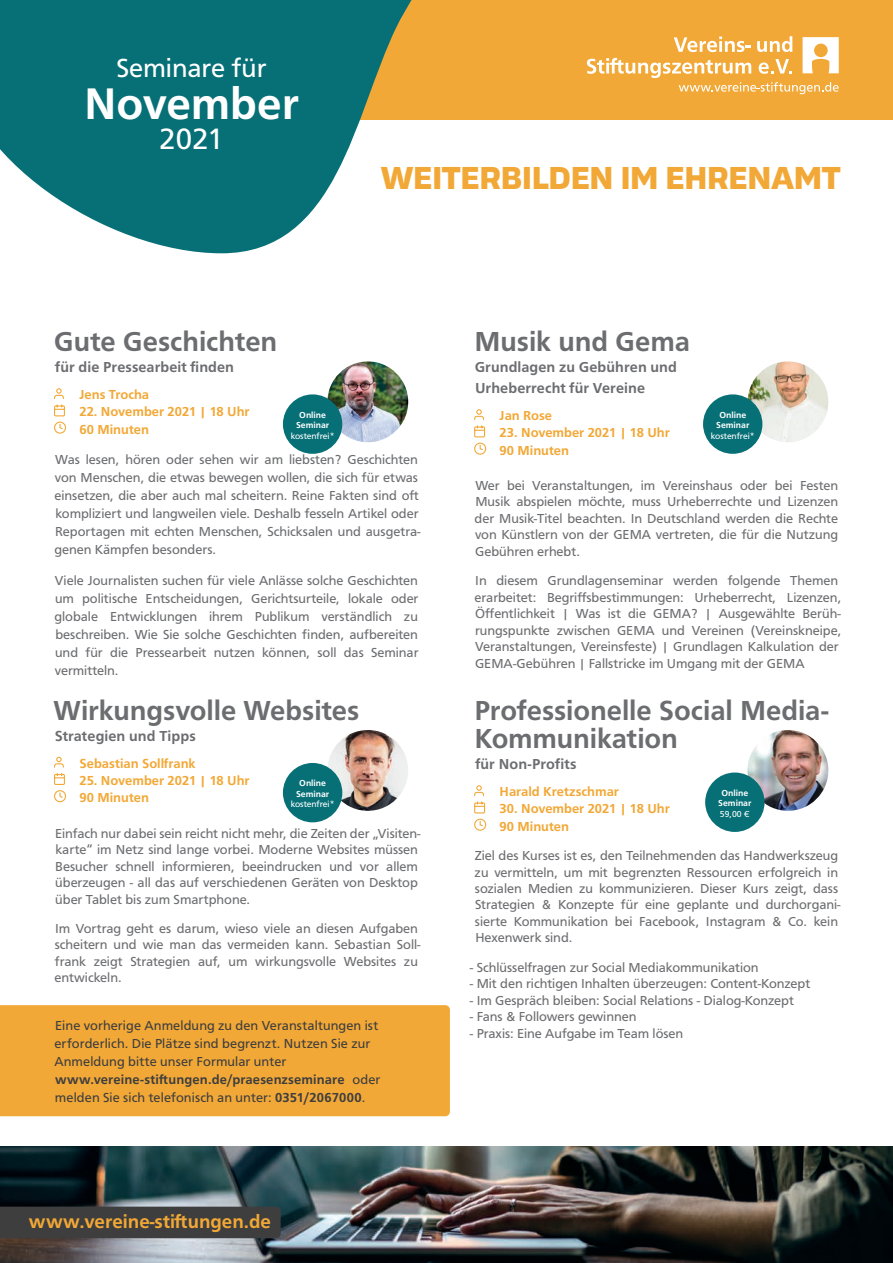
<style>
.page{position:relative;width:893px;height:1263px;background:#fff}
.page>*{position:absolute;margin:0;border:0;box-sizing:border-box;transform-origin:0 0}
.t1{font:700 45.9px "Carto Gothic Std";color:#fff}
.t2{font:700 33px "Allotrope";color:#f2a836}
.t3{font:30.6px "Carto Gothic Std";color:#fff}
.t4{font:700 28.5px/28.5px "Carto Gothic Std";letter-spacing:-.005em;color:#6c6d70}
.t5{font:27px "Carto Gothic Std";color:#fff}
.t6{font:700 19.5px "Carto Gothic Std";color:#f2a836}
.t7{font:700 15px/21px "Carto Gothic Std";letter-spacing:.005em;color:#6c6d70}
.t8{font:13.5px/16.5px "Carto Gothic Std";color:#6c6d70}
.t9{font:13.5px/18px "Carto Gothic Std";letter-spacing:.01em;color:#3e3e3f}
.t10{font:700 13.5px/17.2px "Carto Gothic Std";color:#f2a836}
.t11{font:700 9px/10.5px "Carto Gothic Std";color:#fff;text-align:center}
.t12{font:9px "Carto Gothic Std";letter-spacing:-.005em;color:#fff}
.s1{font-weight:700}
</style>
<div class="page">
<svg style="left:474px;top:785px;width:13px;height:46px"></svg>
<img style="left:747px;top:730px;width:81px;height:81px;border-radius:40px">
<div style="left:705px;top:772px;width:60px;height:60px;background:#077077;border-radius:50%"></div>
<svg style="left:54px;top:756px;width:12px;height:47px"></svg>
<img style="left:327px;top:730px;width:81px;height:81px;border-radius:40px">
<div style="left:283px;top:763px;width:59px;height:59px;background:#077077;border-radius:50%"></div>
<svg style="left:54px;top:388px;width:12px;height:46px"></svg>
<img style="left:327px;top:361px;width:81px;height:81px;border-radius:40px">
<div style="left:283px;top:394px;width:59px;height:60px;background:#077077;border-radius:50%"></div>
<svg style="left:474px;top:409px;width:13px;height:46px"></svg>
<img style="left:747px;top:361px;width:81px;height:81px;border-radius:40px">
<div style="left:703px;top:394px;width:59px;height:60px;background:#077077;border-radius:50%"></div>
<div style="left:0;top:1005px;width:450px;height:111px;background:#f2a836"></div>
<div style="left:0;top:0;width:893px;height:120px;background:#f2a836"></div>
<svg style="left:587px;top:36px;width:252px;height:58px"></svg>
<svg style="left:0;top:0;width:412px;height:253px;fill:#077077"></svg>
<img style="left:0;top:1146px;width:893px;height:117px">
<div style="left:0;top:1206px;width:281px;height:32px;background:#3e3e3f"></div>
<h3 class="t5" style="left:116px;top:52px;width:152px">Seminare für</h3>
<h1 class="t1" style="left:84px;top:77px;width:216px">November</h1>
<h3 class="t3" style="left:159px;top:121px;width:66px">2021</h3>
<h2 class="t2" style="left:381px;top:156px;width:462px">WEITERBILDEN IM EHRENAMT</h2>
<h3 class="t4" style="left:54px;top:327px;width:225px">Gute Geschichten</h3>
<p class="t7" style="left:56px;top:357px;width:180px">für die Pressearbeit finden</p>
<p class="t10" style="left:80px;top:386px;width:71px">Jens Trocha</p>
<p class="t10" style="left:80px;top:403px;width:172px">22. November 2021 | 18 Uhr<br>60 Minuten</p>
<p class="t8" style="left:54px;top:451px;width:368px;line-height:18px">Was lesen, hören oder sehen wir am liebsten? Geschichten von Menschen, die etwas bewegen wollen, die sich für etwas einsetzen, die aber auch mal scheitern. Reine Fakten sind oft kompliziert und langweilen viele. Deshalb fesseln Artikel oder Reportagen mit echten Menschen, Schicksalen und ausgetra&shy;genen Kämpfen besonders.</p>
<p class="t8" style="left:54px;top:572px;width:366px;line-height:18px;text-align:justify">Viele Journalisten suchen für viele Anlässe solche Geschichten um politische Entscheidungen, Gerichtsurteile, lokale oder globale Entwicklungen ihrem Publikum verständlich zu beschreiben. Wie Sie solche Geschichten finden, aufbereiten und für die Pressearbeit nutzen können, soll das Seminar vermitteln.</p>
<p class="t11" style="left:296px;top:409px;width:35px">Online<br>Seminar</p>
<p class="t12" style="left:291px;top:431px;width:45px">kostenfrei*</p>
<h3 class="t4" style="left:53px;top:696px;width:307px">Wirkungsvolle Websites</h3>
<p class="t7" style="left:55px;top:725px;width:143px">Strategien und Tipps</p>
<p class="t10" style="left:80px;top:755px;width:118px">Sebastian Sollfrank</p>
<p class="t10" style="left:80px;top:772px;width:172px">25. November 2021 | 18 Uhr<br>90 Minuten</p>
<p class="t8" style="left:55px;top:825px;width:367px">Einfach nur dabei sein reicht nicht mehr, die Zeiten der „Visiten&shy;karte“ im Netz sind lange vorbei. Moderne Websites müssen Besucher schnell informieren, beeindrucken und vor allem überzeugen - all das auf verschiedenen Geräten von Desktop über Tablet bis zum Smartphone.</p>
<p class="t8" style="left:54px;top:920px;width:368px">Im Vortrag geht es darum, wieso viele an diesen Aufgaben scheitern und wie man das vermeiden kann. Sebastian Soll&shy;frank zeigt Strategien auf, um wirkungsvolle Websites zu entwickeln.</p>
<p class="t11" style="left:296px;top:778px;width:35px">Online<br>Seminar</p>
<p class="t12" style="left:291px;top:799px;width:45px">kostenfrei*</p>
<p class="t9" style="left:54px;top:1016px;width:327px">Eine vorherige Anmeldung zu den Veranstaltungen ist erforderlich. Die Plätze sind begrenzt. Nutzen Sie zur Anmeldung bitte unser Formular unter <span class="s1">www.vereine-stiftungen.de/praesenzseminare</span> oder melden Sie sich telefonisch an unter: <span class="s1">0351/2067000</span>.</p>
<h3 class="t6" style="left:29px;top:1210px;width:244px">www.vereine-stiftungen.de</h3>
<h3 class="t4" style="left:474px;top:327px;width:217px">Musik und Gema</h3>
<p class="t7" style="left:475px;top:357px;width:204px">Grundlagen zu Gebühren und<br>Urheberrecht für Vereine</p>
<p class="t10" style="left:500px;top:407px;width:54px">Jan Rose</p>
<p class="t10" style="left:500px;top:424px;width:172px">23. November 2021 | 18 Uhr<br>90 Minuten</p>
<p class="t8" style="left:475px;top:477px;width:365px;text-align:justify">Wer bei Veranstaltungen, im Vereinshaus oder bei Festen Musik abspielen möchte, muss Urheberrechte und Lizenzen der Musik-Titel beachten. In Deutschland werden die Rechte von Künstlern von der GEMA vertreten, die für die Nutzung Gebühren erhebt.</p>
<p class="t8" style="left:475px;top:572px;width:368px">In diesem Grundlagenseminar werden folgende Themen erarbeitet: Begriffsbestimmungen: Urheberrecht, Lizenzen, Öffentlichkeit | Was ist die GEMA? | Ausgewählte Berüh&shy;rungspunkte zwischen GEMA und Vereinen (Vereinskneipe, Veranstaltungen, Vereinsfeste) | Grundlagen Kalkulation der GEMA-Gebühren | Fallstricke im Umgang mit der GEMA</p>
<p class="t11" style="left:716px;top:409px;width:35px">Online<br>Seminar</p>
<p class="t12" style="left:711px;top:431px;width:45px">kostenfrei*</p>
<h3 class="t4" style="left:474px;top:696px;width:356px">Professionelle Social Media-<br>Kommunikation</h3>
<p class="t7" style="left:476px;top:754px;width:102px">für Non-Profits</p>
<p class="t10" style="left:500px;top:783px;width:121px">Harald Kretzschmar</p>
<p class="t10" style="left:500px;top:800px;width:172px">30. November 2021 | 18 Uhr<br>90 Minuten</p>
<p class="t8" style="left:475px;top:847px;width:368px">Ziel des Kurses ist es, den Teilnehmenden das Handwerkszeug zu vermitteln, um mit begrenzten Ressourcen erfolgreich in sozialen Medien zu kommunizieren. Dieser Kurs zeigt, dass Strategien &amp; Konzepte für eine geplante und durchorgani&shy;sierte Kommunikation bei Facebook, Instagram &amp; Co. kein Hexenwerk sind.</p>
<p class="t8" style="left:470px;top:959px;width:290px">- Schlüsselfragen zur Social Mediakommunikation</p>
<p class="t8" style="left:470px;top:975px;width:342px">- Mit den richtigen Inhalten überzeugen: Content-Konzept</p>
<p class="t8" style="left:470px;top:992px;width:326px">- Im Gespräch bleiben: Social Relations - Dialog-Konzept</p>
<p class="t8" style="left:470px;top:1008px;width:168px">- Fans &amp; Followers gewinnen</p>
<p class="t8" style="left:470px;top:1025px;width:215px">- Praxis: Eine Aufgabe im Team lösen</p>
<p class="t11" style="left:718px;top:788px;width:35px">Online<br>Seminar</p>
<p class="t12" style="left:720px;top:809px;width:31px">59,00 €</p>
</div>
